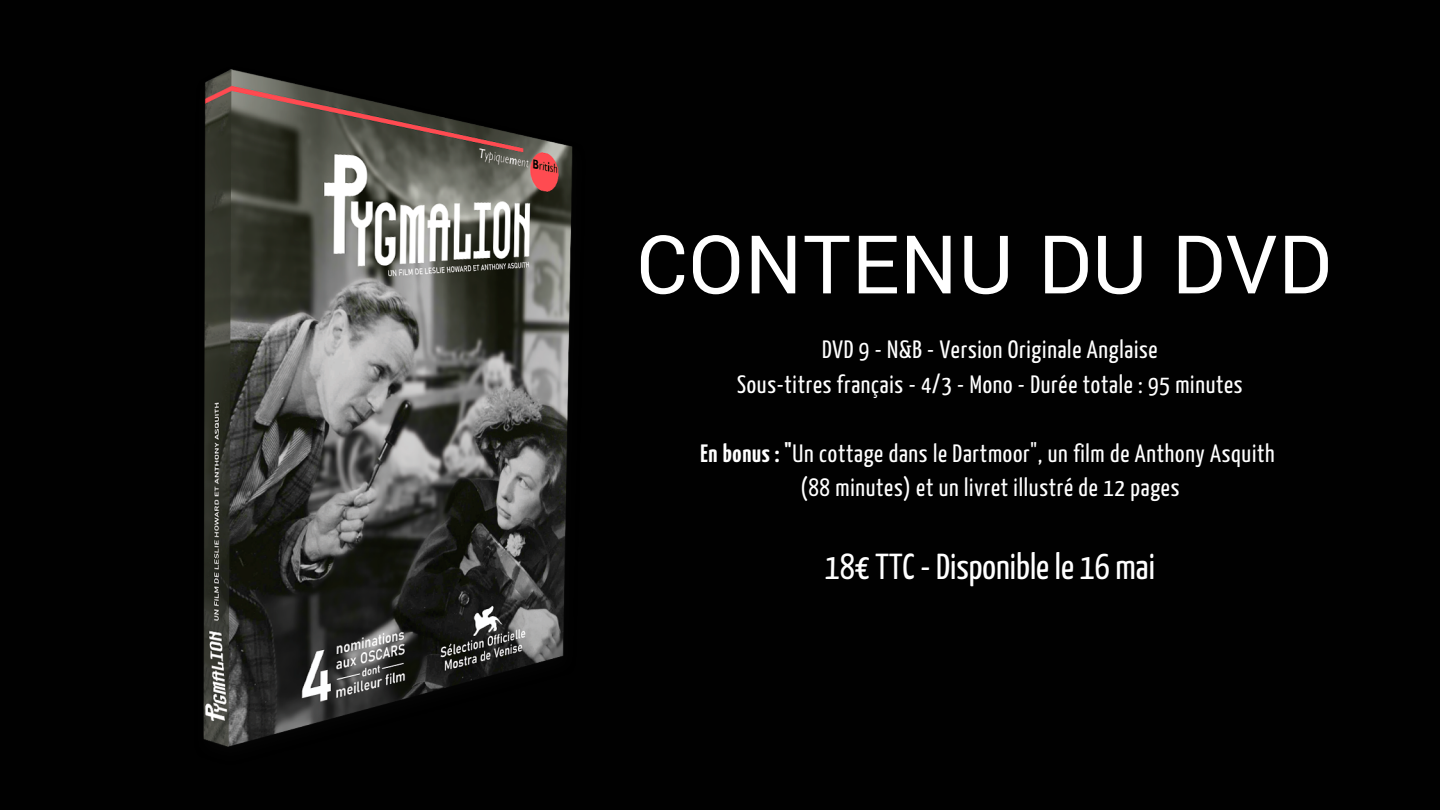
<style>
.page{position:relative;width:1440px;height:810px;background:#010101}
.page>*{position:absolute;margin:0;border:0;box-sizing:border-box;transform-origin:0 0}
.t1{font:90px "Yantramanav";letter-spacing:.01em;color:#fff}
.t2{font:36px "Yanone Kaffeesatz";color:#fff}
.t3{font:25px "Yanone Kaffeesatz";letter-spacing:.03em;color:#fff}
.s1{font-weight:700}
</style>
<div class="page">
<img style="left:203px;top:69px;width:370px;height:678px">
<p class="t1" style="left:636px;top:209px;width:697px">CONTENU DU DVD</p>
<p class="t3" style="left:822px;top:340px;width:337px">DVD 9 - N&amp;B - Version Originale Anglaise</p>
<p class="t3" style="left:737px;top:374px;width:507px">Sous-titres français - 4/3 - Mono - Durée totale : 95 minutes</p>
<p class="t3" style="left:700px;top:443px;width:576px"><span class="s1">En bonus : "</span>Un cottage dans le Dartmoor", un film de Anthony Asquith</p>
<p class="t3" style="left:800px;top:478px;width:381px">(88 minutes) et un livret illustré de 12 pages</p>
<p class="t2" style="left:825px;top:552px;width:332px">18€ TTC - Disponible le 16 mai</p>
</div>
